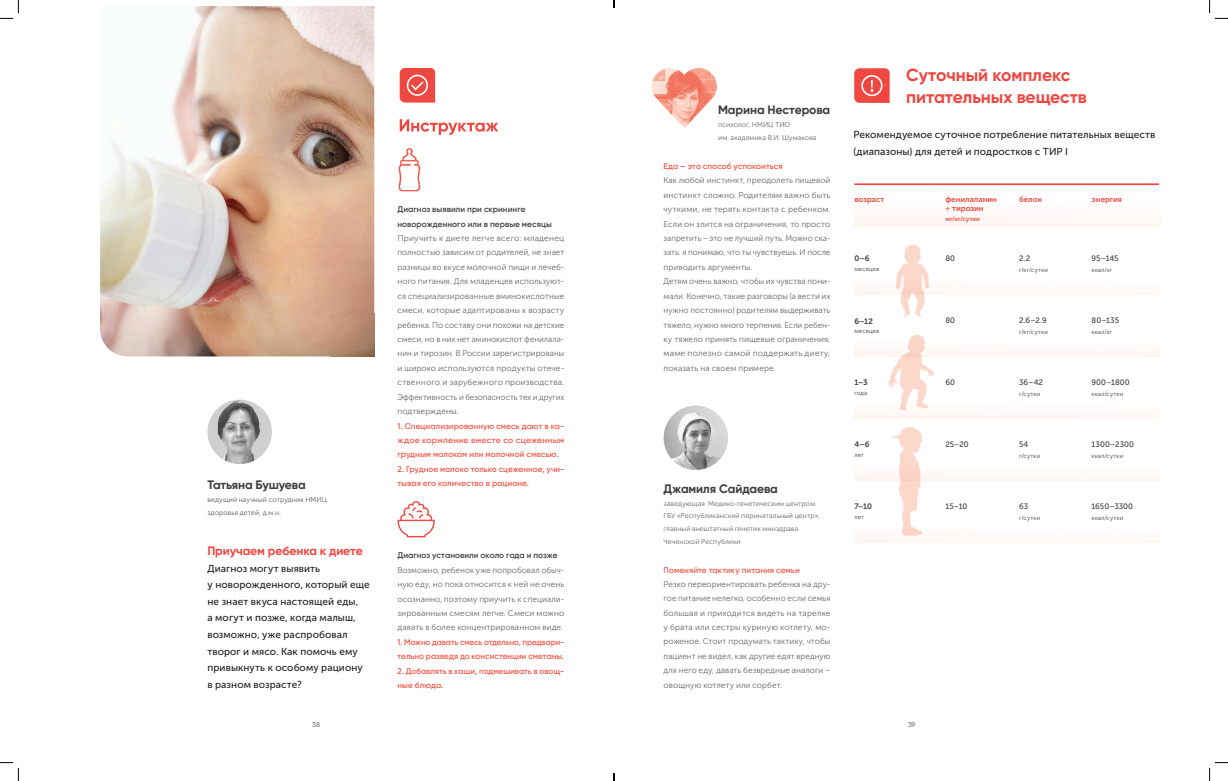
<style>
.page{position:relative;width:1228px;height:781px;background:#fff}
.page>*{position:absolute;margin:0;border:0;box-sizing:border-box;transform-origin:0 0}
.t1{font:700 17.5px/21.9px "Gilroy";letter-spacing:-.005em;color:#ef4841}
.t2{font:700 12.25px "Gilroy";letter-spacing:-.01em;color:#3e3e3f}
.t3{font:700 12.25px "Gilroy";letter-spacing:-.01em;color:#ef4841}
.t4{font:10.06px/16.6px "Museo Sans Cyrl 500";letter-spacing:.005em;color:#231f20}
.t5{font:8.31px/14.4px "Museo Sans Cyrl 300";letter-spacing:.005em;color:#636366;text-align:justify}
.t6{font:600 8.31px/14.4px "Gilroy";color:#f15d4f}
.t7{font:600 8.31px/14.4px "Gilroy";letter-spacing:.005em;color:#3e3e3f}
.t8{font:7.88px "Museo Sans Cyrl 500";color:#3e3e3f}
.t9{font:7.88px/9.6px "Museo Sans Cyrl 700";color:#ef4841}
.t10{font:7.88px "Museo Sans Cyrl 700";color:#3e3e3f}
.t11{font:7px/12.9px "Museo Sans Cyrl 300";letter-spacing:.01em;color:#636366}
.t12{font:7px/12.9px "Museo Sans Cyrl 300";letter-spacing:.01em;color:#57585a}
.t13{font:700 7px "Gilroy";color:#939598}
.t14{font:6.12px "Museo Sans Cyrl 300";letter-spacing:.02em;color:#3e3e3f}
.t15{font:6.12px "Museo Sans Cyrl 700";letter-spacing:.01em;color:#ef4841}
.s1{font-family:"Museo Sans Cyrl 500"}
</style>
<div class="page">
<img style="left:100px;top:6px;width:274px;height:350px">
<svg style="left:399px;top:119px;width:99px;height:16px"></svg>
<svg style="left:399px;top:68px;width:36px;height:35px"></svg>
<svg style="left:397px;top:501px;width:38px;height:37px"></svg>
<img style="left:207px;top:400px;width:65px;height:64px;border-radius:32px">
<img style="left:398px;top:148px;width:22px;height:44px">
<img style="left:331px;top:313px;width:43px;height:43px">
<div style="left:854px;top:183px;width:306px;height:44px;background:#fefcfb"></div>
<svg style="left:854px;top:68px;width:35px;height:35px"></svg>
<img style="left:652px;top:68px;width:64px;height:60px">
<img style="left:663px;top:405px;width:65px;height:65px;border-radius:32px">
<hr style="left:854px;top:183px;width:76px;height:2px;background:#ef4841">
<hr style="left:930px;top:183px;width:76px;height:2px;background:#ef4841">
<hr style="left:1006px;top:183px;width:76px;height:2px;background:#ef4841">
<hr style="left:1082px;top:183px;width:76px;height:2px;background:#ef4841">
<svg style="left:887px;top:335px;width:47px;height:75px"></svg>
<svg style="left:895px;top:245px;width:34px;height:72px"></svg>
<svg style="left:891px;top:427px;width:31px;height:109px"></svg>
<svg style="left:0;top:0;width:19px;height:19px"></svg>
<svg style="left:0;top:762px;width:19px;height:19px"></svg>
<svg style="left:1209px;top:0;width:18px;height:19px"></svg>
<svg style="left:1209px;top:762px;width:18px;height:19px"></svg>
<svg style="left:613px;top:0;width:2px;height:8px"></svg>
<svg style="left:613px;top:773px;width:2px;height:8px"></svg>
<h2 class="t2" style="left:207px;top:477px;width:100px">Татьяна Бушуева</h2>
<p class="t12" style="left:207px;top:493px;width:121px">ведущий научный сотрудник НМИЦ здоровья детей, д.м.н.</p>
<h2 class="t3" style="left:207px;top:543px;width:157px">Приучаем ребенка к диете</h2>
<p class="t4" style="left:207px;top:560px;width:164px">Диагноз могут выявить<br>у новорожденного, который еще не знает вкуса настоящей еды,<br>а могут и позже, когда малыш, возможно, уже распробовал творог и мясо. Как помочь ему привыкнуть к особому рациону в разном возрасте?</p>
<p class="t7" style="left:397px;top:202px;width:156px">Диагноз выявили при скрининге новорожденного или в первые месяцы</p>
<p class="t5" style="left:397px;top:231px;width:168px">Приучить к диете легче всего: младенец полностью зависим от родителей, не знает разницы во вкусе молочной пищи и лечеб&shy;ного питания. Для младенцев используют&shy;ся специализированные аминокислотные смеси, которые адаптированы к возрасту ребенка. По составу они похожи на детские смеси, но в них нет аминокислот фенилала&shy;нин и тирозин. В России зарегистрированы и широко используются продукты отече&shy;ственного и зарубежного производства.<br>Эффективность и безопасность тех и других подтверждены.</p>
<p class="t6" style="left:397px;top:418px;width:168px;text-align:justify">1. Специализированную смесь дают в ка&shy;ждое кормление вместе со сцеженным грудным молоком или молочной смесью.</p>
<p class="t6" style="left:397px;top:462px;width:168px">2. Грудное молоко только сцеженное, учи&shy;тывая его количество в рационе.</p>
<p class="t7" style="left:397px;top:548px;width:162px">Диагноз установили около года и позже</p>
<p class="t5" style="left:397px;top:563px;width:168px">Возможно, ребенок уже попробовал обыч&shy;ную еду, но пока относится к ней не очень осознанно, поэтому приучить к специали&shy;зированным смесям легче. Смеси можно давать в более концентрированном виде.</p>
<p class="t6" style="left:397px;top:635px;width:168px">1. Можно давать смесь отдельно, предвари&shy;тельно разведя до консистенции сметаны.</p>
<p class="t6" style="left:397px;top:663px;width:168px">2. Добавлять в каши, подмешивать в овощ&shy;ные блюда.</p>
<h2 class="t2" style="left:718px;top:103px;width:114px">Марина Нестерова</h2>
<p class="t11" style="left:718px;top:119px;width:100px">психолог, НМИЦ ТИО<br>им. академика В.И. Шумакова</p>
<p class="t6" style="left:663px;top:159px;width:121px">Еда – это способ успокоиться</p>
<p class="t5" style="left:663px;top:173px;width:168px;text-align:left">Как любой инстинкт, преодолеть пищевой инстинкт сложно. Родителям важно быть чуткими, не терять контакта с ребенком.<br>Если он злится на ограничения, то просто запретить–это не лучший путь. Можно ска&shy;зать: я понимаю, что ты чувствуешь. И после приводить аргументы.<br>Детям очень важно, чтобы их чувства пони&shy;мали. Конечно, такие разговоры (а вести их нужно постоянно) родителям выдерживать тяжело, нужно много терпения. Если ребен&shy;ку тяжело принять пищевые ограничения, маме полезно самой поддержать диету, показать на своем примере.</p>
<h2 class="t2" style="left:663px;top:481px;width:116px">Джамиля Сайдаева</h2>
<p class="t11" style="left:663px;top:497px;width:158px">заведующая Медико-генетическим центром ГБУ «Республиканский перинатальный центр», главный внештатный генетик минздрава Чеченской Республики</p>
<p class="t6" style="left:663px;top:562px;width:138px">Поменяйте тактику питания семьи</p>
<p class="t5" style="left:663px;top:577px;width:168px">Резко переориентировать ребенка на дру&shy;гое питание нелегко, особенно если семья большая и приходится видеть на тарелке у брата или сестры куриную котлету, мо&shy;роженое. Стоит продумать тактику, чтобы пациент не видел, как другие едят вредную для него еду, давать безвредные аналоги – овощную котлету или сорбет.</p>
<h1 class="t1" style="left:906px;top:64px;width:182px">Суточный комплекс питательных веществ</h1>
<p class="t4" style="left:853px;top:127px;width:303px">Рекомендуемое суточное потребление питательных веществ (диапазоны) для детей и подростков с ТИР I</p>
<p class="t9" style="left:854px;top:194px;width:32px">возраст</p>
<p class="t9" style="left:945px;top:194px;width:53px">фенилаланин <span class="s1">+</span> тирозин</p>
<p class="t15" style="left:945px;top:215px;width:36px">мг/кг/сутки</p>
<p class="t9" style="left:1019px;top:194px;width:24px">белок</p>
<p class="t9" style="left:1091px;top:194px;width:32px">энергия</p>
<p class="t10" style="left:854px;top:254px;width:17px">0–6</p>
<p class="t14" style="left:854px;top:265px;width:26px">месяцев</p>
<p class="t8" style="left:945px;top:254px;width:11px">80</p>
<p class="t8" style="left:1019px;top:254px;width:13px">2.2</p>
<p class="t14" style="left:1019px;top:267px;width:30px">г/кг/сутки</p>
<p class="t8" style="left:1091px;top:254px;width:28px">95–145</p>
<p class="t14" style="left:1091px;top:267px;width:22px">ккал/кг</p>
<p class="t10" style="left:854px;top:316px;width:20px">6–12</p>
<p class="t14" style="left:854px;top:328px;width:26px">месяцев</p>
<p class="t8" style="left:945px;top:316px;width:11px">80</p>
<p class="t8" style="left:1019px;top:316px;width:29px">2.6–2.9</p>
<p class="t14" style="left:1019px;top:329px;width:30px">г/кг/сутки</p>
<p class="t8" style="left:1091px;top:316px;width:29px">80–135</p>
<p class="t14" style="left:1091px;top:329px;width:22px">ккал/кг</p>
<p class="t10" style="left:854px;top:378px;width:15px">1–3</p>
<p class="t14" style="left:854px;top:389px;width:15px">года</p>
<p class="t8" style="left:945px;top:378px;width:11px">60</p>
<p class="t8" style="left:1019px;top:378px;width:25px">36–42</p>
<p class="t14" style="left:1019px;top:391px;width:23px">г/сутки</p>
<p class="t8" style="left:1091px;top:378px;width:40px">900–1800</p>
<p class="t14" style="left:1091px;top:391px;width:35px">ккал/cутки<sup>t</sup></p>
<p class="t10" style="left:854px;top:440px;width:17px">4–6</p>
<p class="t14" style="left:854px;top:451px;width:11px">лет</p>
<p class="t8" style="left:945px;top:440px;width:25px">25–20</p>
<p class="t8" style="left:1019px;top:440px;width:11px">54</p>
<p class="t14" style="left:1019px;top:453px;width:23px">г/сутки</p>
<p class="t8" style="left:1091px;top:440px;width:44px">1300–2300</p>
<p class="t14" style="left:1091px;top:453px;width:35px">ккал/сутки<sup>t</sup></p>
<p class="t10" style="left:854px;top:502px;width:19px">7–10</p>
<p class="t14" style="left:854px;top:513px;width:11px">лет</p>
<p class="t8" style="left:945px;top:502px;width:24px">15–10</p>
<p class="t8" style="left:1019px;top:502px;width:11px">63</p>
<p class="t14" style="left:1019px;top:515px;width:23px">г/сутки</p>
<p class="t8" style="left:1091px;top:502px;width:43px">1650–3300</p>
<p class="t14" style="left:1091px;top:515px;width:35px">ккал/сутки<sup>t</sup></p>
<p class="t13" style="left:312px;top:720px;width:9px">38</p>
<p class="t13" style="left:908px;top:720px;width:9px">39</p>
</div>
